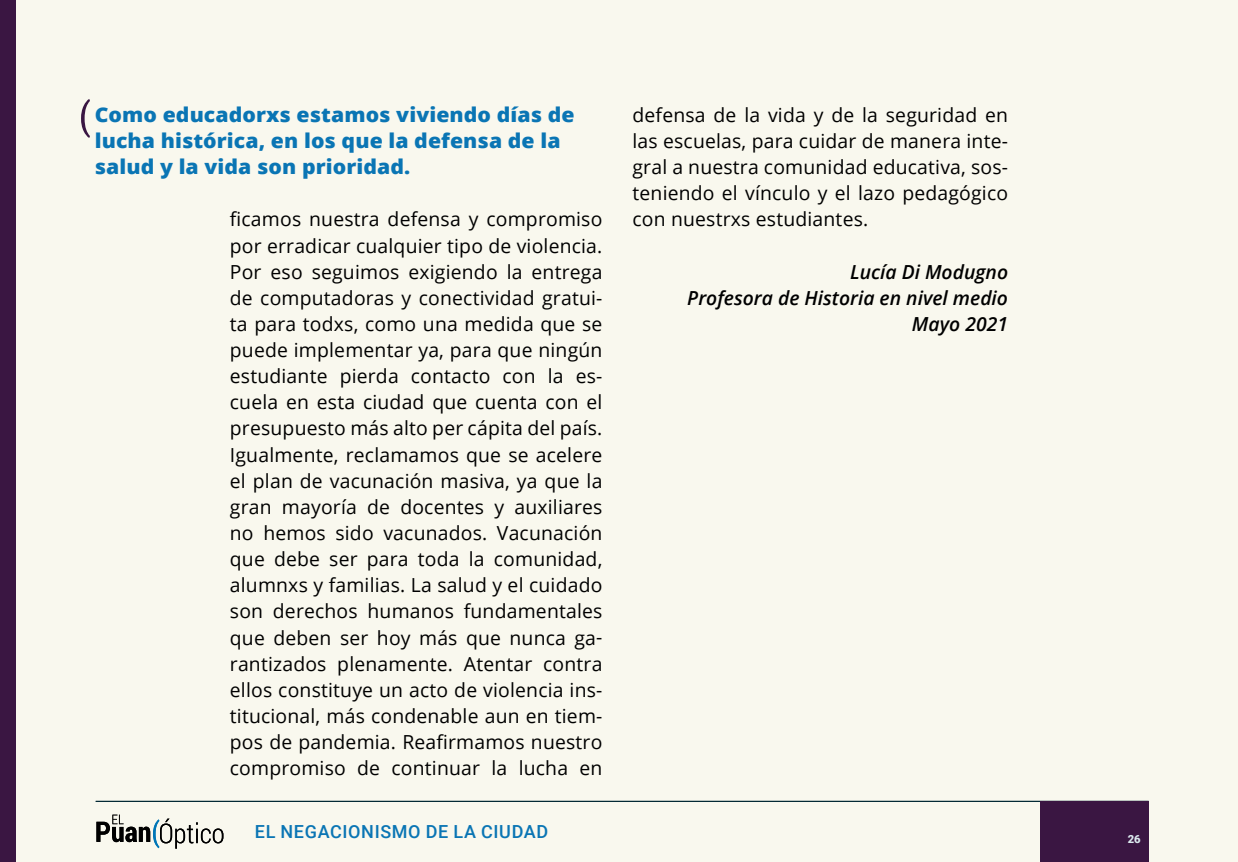
<style>
.page{position:relative;width:1238px;height:862px;background:#fff}
.page>*{position:absolute;margin:0;border:0;box-sizing:border-box;transform-origin:0 0}
.t1{font:800 20.25px/26.1px "Open Sans";letter-spacing:.005em;color:#0a75b4;scale:1.05 1}
.t2{font:19.35px/26.1px "Open Sans";letter-spacing:.01em;color:#000;text-align:justify}
.t3{font:italic 600 19.35px/26.1px "Open Sans";color:#000;text-align:right}
.t4{font:500 18px "Roboto";letter-spacing:.035em;color:#0a75b4}
.t5{font:900 11.25px "Roboto";color:#dbe9ee}
</style>
<div class="page">
<div style="left:0;top:0;width:1237px;height:861px;background:#f9f8ee"></div>
<hr style="left:96px;top:800px;width:1052px;height:1px;background:#002732">
<svg style="left:96px;top:814px;width:127px;height:34px"></svg>
<div style="left:0;top:0;width:16px;height:861px;background:#3a1642"></div>
<div style="left:1039px;top:800px;width:109px;height:61px;background:#3a1642"></div>
<svg style="left:81px;top:99px;width:9px;height:39px"></svg>
<p class="t1" style="left:95px;top:100px;width:458px">Como educadorxs estamos viviendo días de lucha histórica, en los que la defensa de la salud y la vida son prioridad.</p>
<p class="t2" style="left:230px;top:206px;width:374px">ficamos nuestra defensa y compromiso por erradicar cualquier tipo de violencia.<br>Por eso seguimos exigiendo la entrega de computadoras y conectividad gratui&shy;ta para todxs, como una medida que se puede implementar ya, para que ningún estudiante pierda contacto con la es&shy;cuela en esta ciudad que cuenta con el presupuesto más alto per cápita del país.<br>Igualmente, reclamamos que se acelere el plan de vacunación masiva, ya que la gran mayoría de docentes y auxiliares no hemos sido vacunados. Vacunación que debe ser para toda la comunidad, alumnxs y familias. La salud y el cuidado son derechos humanos fundamentales que deben ser hoy más que nunca ga&shy;rantizados plenamente. Atentar contra ellos constituye un acto de violencia ins&shy;titucional, más condenable aun en tiem&shy;pos de pandemia. Reafirmamos nuestro compromiso de continuar la lucha en</p>
<p class="t4" style="left:255px;top:818px;width:295px">EL NEGACIONISMO DE LA CIUDAD</p>
<p class="t2" style="left:632px;top:101px;width:377px">defensa de la vida y de la seguridad en las escuelas, para cuidar de manera inte&shy;gral a nuestra comunidad educativa, sos&shy;teniendo el vínculo y el lazo pedagógico con nuestrxs estudiantes.</p>
<p class="t3" style="left:687px;top:258px;width:322px">Lucía Di Modugno<br>Profesora de Historia en nivel medio<br>Mayo 2021</p>
<p class="t5" style="left:1127px;top:830px;width:14px">26</p>
</div>
